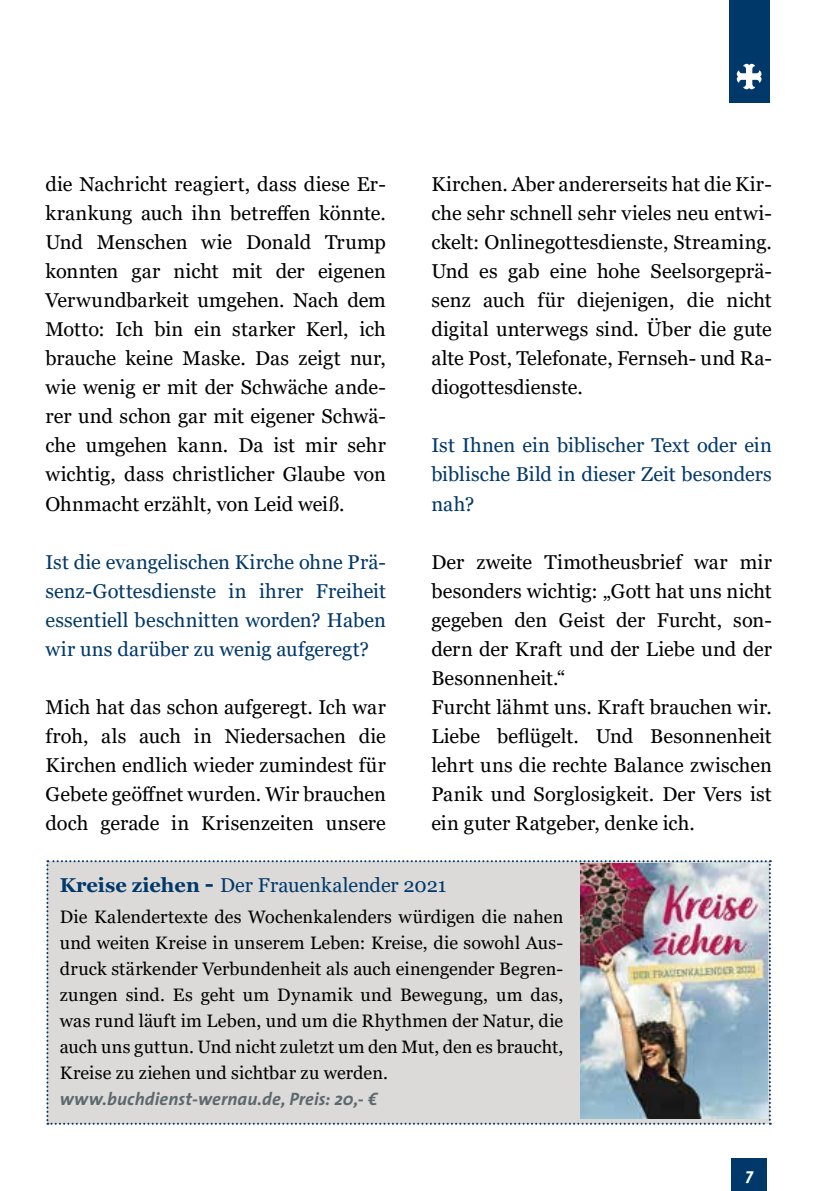
<style>
.page{position:relative;width:840px;height:1191px;background:#fff}
.page>*{position:absolute;margin:0;border:0;box-sizing:border-box;transform-origin:0 0}
.t1{font:20px/29px "Georgia";letter-spacing:.005em;color:#000;text-align:justify}
.t2{font:20px/29px "Georgia";color:#003869;text-align:justify}
.t3{font:18px/26px "Georgia";color:#000;text-align:justify}
.t4{font:italic 700 18px "The Sans";letter-spacing:.005em;color:#5d686e}
.t5{font:italic 700 17px "The Sans";color:#fff}
.s1{font-weight:700}
.s2{font-weight:700;font-size:24px}
</style>
<div class="page">
<div style="left:46px;top:860px;width:724px;height:264px;background:#dbdad9"></div>
<img style="left:580px;top:863px;width:187px;height:255px">
<div style="left:730px;top:1158px;width:36px;height:33px;background:#003869"></div>
<div style="left:728px;top:0;width:40px;height:102px;background:#003869"></div>
<svg style="left:736px;top:64px;width:25px;height:25px"></svg>
<p class="t1" style="left:45px;top:170px;width:342px">die Nachricht reagiert, dass diese Er&shy;krankung auch ihn betreffen könnte.<br>Und Menschen wie Donald Trump konnten gar nicht mit der eigenen Verwundbarkeit umgehen. Nach dem Motto: Ich bin ein starker Kerl, ich brauche keine Maske. Das zeigt nur, wie wenig er mit der Schwäche ande&shy;rer und schon gar mit eigener Schwä&shy;che umgehen kann. Da ist mir sehr wichtig, dass christlicher Glaube von Ohnmacht erzählt, von Leid weiß.</p>
<p class="t2" style="left:45px;top:547px;width:342px">Ist die evangelischen Kirche ohne Prä&shy;senz-Gottesdienste in ihrer Freiheit essentiell beschnitten worden? Haben wir uns darüber zu wenig aufgeregt?</p>
<p class="t1" style="left:45px;top:692px;width:342px">Mich hat das schon aufgeregt. Ich war froh, als auch in Niedersachen die Kirchen endlich wieder zumindest für Gebete geöffnet wurden. Wir brauchen doch gerade in Krisenzeiten unsere</p>
<p class="t1" style="left:431px;top:170px;width:342px">Kirchen. Aber andererseits hat die Kir&shy;che sehr schnell sehr vieles neu entwi&shy;ckelt: Onlinegottesdienste, Streaming.<br>Und es gab eine hohe Seelsorgeprä&shy;senz auch für diejenigen, die nicht digital unterwegs sind. Über die gute alte Post, Telefonate, Fernseh- und Ra&shy;diogottesdienste.</p>
<p class="t2" style="left:431px;top:431px;width:342px">Ist Ihnen ein biblischer Text oder ein biblische Bild in dieser Zeit besonders nah?</p>
<p class="t1" style="left:431px;top:547px;width:342px;text-align:left">Der zweite Timotheusbrief war mir besonders wichtig: „Gott hat uns nicht gegeben den Geist der Furcht, son&shy;dern der Kraft und der Liebe und der Besonnenheit.“<br>Furcht lähmt uns. Kraft brauchen wir.<br>Liebe beflügelt. Und Besonnenheit lehrt uns die rechte Balance zwischen Panik und Sorglosigkeit. Der Vers ist ein guter Ratgeber, denke ich.</p>
<p class="t2" style="left:60px;top:870px;width:388px"><span class="s1">Kreise ziehen</span> <span class="s2">-</span> Der Frauenkalender 2021</p>
<p class="t3" style="left:60px;top:904px;width:505px">Die Kalendertexte des Wochenkalenders würdigen die nahen und weiten Kreise in unserem Leben: Kreise, die sowohl Aus&shy;druck stärkender Verbundenheit als auch einengender Begren&shy;zungen sind. Es geht um Dynamik und Bewegung, um das, was rund läuft im Leben, und um die Rhythmen der Natur, die auch uns guttun. Und nicht zuletzt um den Mut, den es braucht, Kreise zu ziehen und sichtbar zu werden.</p>
<p class="t4" style="left:60px;top:1087px;width:319px">www.buchdienst-wernau.de, Preis: 20,- €</p>
<p class="t5" style="left:745px;top:1163px;width:9px">7</p>
</div>
